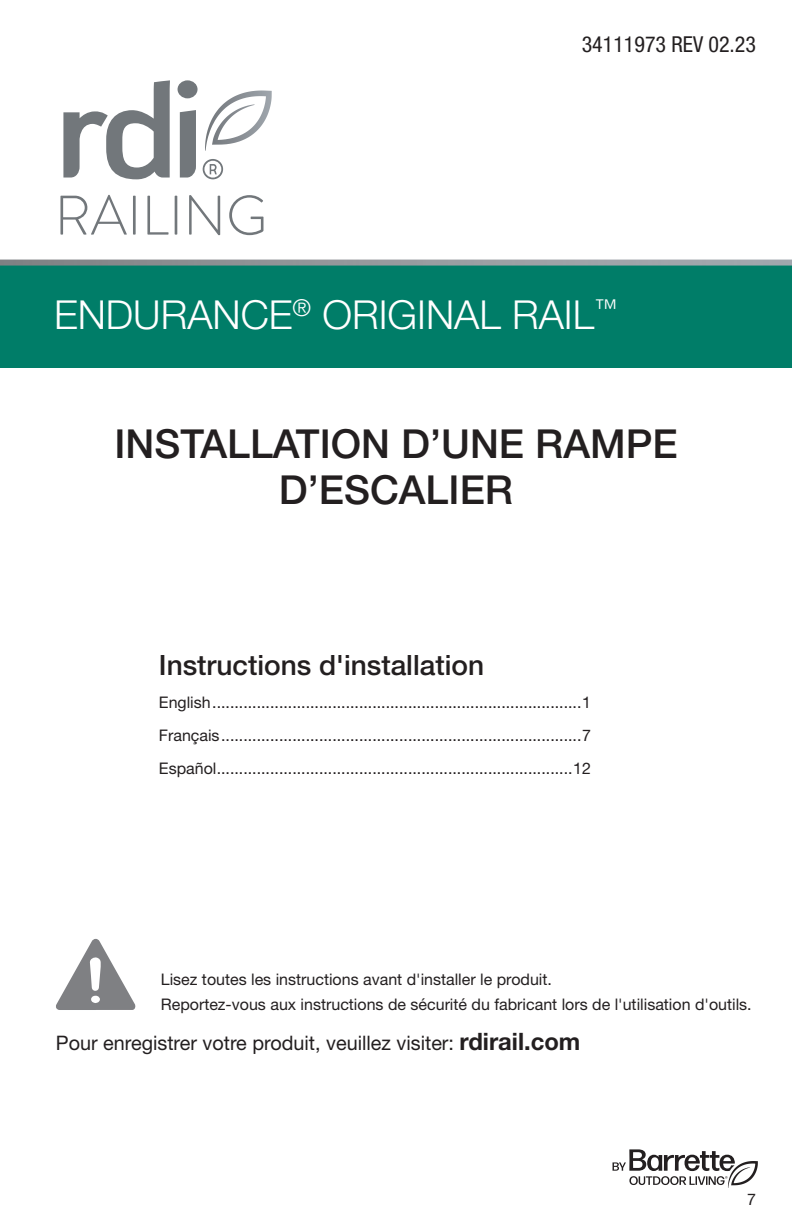
<style>
.page{position:relative;width:792px;height:1224px;background:#fff}
.page>*{position:absolute;margin:0;border:0;box-sizing:border-box;transform-origin:0 0}
.Headline{font:500 40px/46px "Helvetica Neue LT Std";color:#231f20;text-align:center}
.Headline-2{font:300 40px "Helvetica Neue LT Std";color:#fff}
.t1{font:500 28px "Helvetica Neue LT Std";color:#231f20}
.t2{font:condensed 22px "Helvetica Neue LT Std";color:#231f20}
.t3{font:20px "Helvetica Neue LT Std";color:#231f20}
.Body_Copy{font:16px "Helvetica Neue LT Std";color:#231f20}
.s1{font-weight:700;font-size:24px}
</style>
<div class="page">
<div style="left:0;top:263px;width:792px;height:105px;background:#007d68"></div>
<svg style="left:0;top:260px;width:792px;height:6px"></svg>
<svg style="left:63px;top:80px;width:107px;height:99px"></svg>
<svg style="left:178px;top:80px;width:88px;height:99px"></svg>
<svg style="left:60px;top:195px;width:67px;height:40px"></svg>
<hr style="left:133px;top:196px;width:3px;height:39px;background:#72777b">
<svg style="left:147px;top:196px;width:22px;height:39px"></svg>
<hr style="left:175px;top:196px;width:2px;height:39px;background:#72777b">
<svg style="left:189px;top:195px;width:31px;height:40px"></svg>
<svg style="left:229px;top:195px;width:34px;height:40px"></svg>
<svg style="left:613px;top:1149px;width:145px;height:39px"></svg>
<svg style="left:56px;top:939px;width:80px;height:71px"></svg>
<p class="t2" style="left:582px;top:31px;width:176px">34111973 REV 02.23</p>
<p class="Headline-2" style="left:54px;top:290px;width:565px">ENDURANCE<sup>®</sup> ORIGINAL RAIL<sup>™</sup></p>
<p class="Headline" style="left:114px;top:421px;width:565px">INSTALLATION D’UNE RAMPE<br>D’ESCALIER</p>
<p class="t1" style="left:159px;top:649px;width:327px">Instructions d'installation</p>
<p class="Body_Copy" style="left:159px;top:693px;width:434px">English...................................................................................1</p>
<p class="Body_Copy" style="left:159px;top:726px;width:434px">Français.................................................................................7</p>
<p class="Body_Copy" style="left:159px;top:759px;width:434px">Español................................................................................12</p>
<p class="Body_Copy" style="left:161px;top:970px;width:393px">Lisez toutes les instructions avant d'installer le produit.</p>
<p class="Body_Copy" style="left:161px;top:995px;width:592px">Reportez-vous aux instructions de sécurité du fabricant lors de l'utilisation d'outils.</p>
<p class="t3" style="left:56px;top:1031px;width:526px">Pour enregistrer votre produit, veuillez visiter: <span class="s1">rdirail.com</span></p>
<p class="Body_Copy" style="left:747px;top:1190px;width:10px">7</p>
</div>
